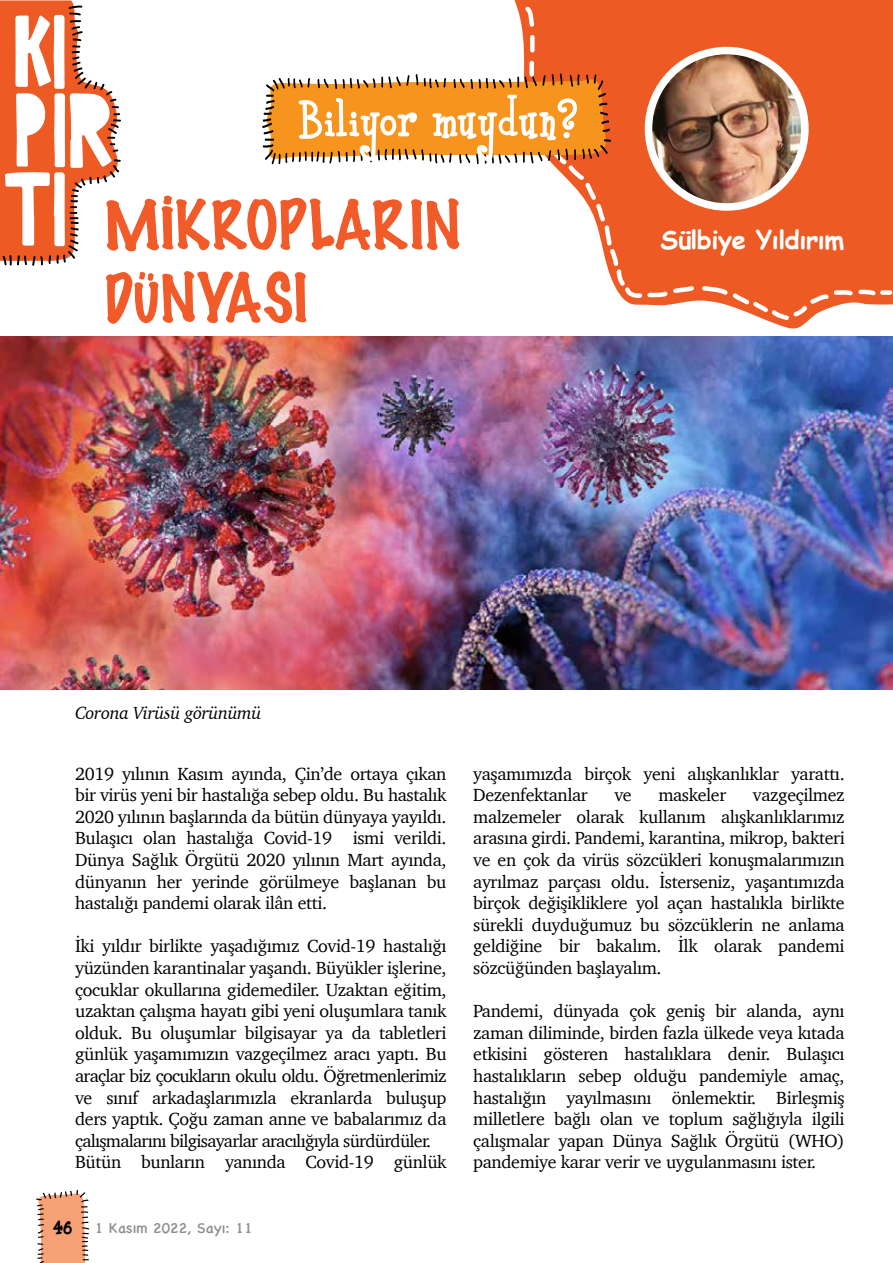
<style>
.page{position:relative;width:893px;height:1263px;background:#fff}
.page>*{position:absolute;margin:0;border:0;box-sizing:border-box;transform-origin:0 0}
.t1{font:100 60.75px/72.9px "Marker Felt";color:#f15a29}
.t2{font:59.85px "Boyz R Gross NF";color:#fff}
.t3{font:700 25.5px "Comic Sans MS";letter-spacing:-.02em;color:#fff}
.t4{font:18px/21.6px "Charter";letter-spacing:-.02em;color:#000;text-align:justify}
.t5{font:italic 18px "Charter";letter-spacing:-.02em;color:#000}
.t6{font:15px "Chalkboard SE";color:#908e92}
.s1{font-family:"Boyz R Gross NF";font-size:30px;color:#000}
</style>
<div class="page">
<svg style="left:0;top:0;width:121px;height:266px"></svg>
<svg style="left:36px;top:1190px;width:53px;height:73px"></svg>
<svg style="left:514px;top:0;width:379px;height:329px"></svg>
<svg style="left:521px;top:3px;width:372px;height:320px"></svg>
<img style="left:648px;top:51px;width:157px;height:156px;border-radius:78px">
<div style="left:645px;top:47px;width:164px;height:164px;border:8px solid #fff;border-radius:50%"></div>
<svg style="left:262px;top:73px;width:349px;height:91px;background:#e9983e"></svg>
<img style="left:0;top:337px;width:893px;height:352px">
<h2 class="t2" style="left:298px;top:90px;width:281px">Biliyor muydun?</h2>
<h1 class="t1" style="left:103px;top:188px;width:358px">MİKROPLARIN<br>DÜNYASI</h1>
<h3 class="t3" style="left:661px;top:221px;width:185px">Sülbiye Yıldırım</h3>
<p class="t5" style="left:75px;top:698px;width:188px">Corona Virüsü görünümü</p>
<p class="t4" style="left:75px;top:762px;width:373px">2019 yılının Kasım ayında, Çin’de ortaya çıkan bir virüs yeni bir hastalığa sebep oldu. Bu hastalık 2020 yılının başlarında da bütün dünyaya yayıldı.<br>Bulaşıcı olan hastalığa Covid-19 ismi verildi.<br>Dünya Sağlık Örgütü 2020 yılının Mart ayında, dünyanın her yerinde görülmeye başlanan bu hastalığı pandemi olarak ilân etti.</p>
<p class="t4" style="left:75px;top:935px;width:373px;text-align:left">İki yıldır birlikte yaşadığımız Covid-19 hastalığı yüzünden karantinalar yaşandı. Büyükler işlerine, çocuklar okullarına gidemediler. Uzaktan eğitim, uzaktan çalışma hayatı gibi yeni oluşumlara tanık olduk. Bu oluşumlar bilgisayar ya da tabletleri günlük yaşamımızın vazgeçilmez aracı yaptı. Bu araçlar biz çocukların okulu oldu. Öğretmenlerimiz ve sınıf arkadaşlarımızla ekranlarda buluşup ders yaptık. Çoğu zaman anne ve babalarımız da çalışmalarını bilgisayarlar aracılığıyla sürdürdüler.<br>Bütün bunların yanında Covid-19 günlük</p>
<p class="t6" style="left:53px;top:1215px;width:201px"><span class="s1">46</span> 1 Kasım 2022, Sayı: 11</p>
<p class="t4" style="left:473px;top:762px;width:373px">yaşamımızda birçok yeni alışkanlıklar yarattı.<br>Dezenfektanlar</p>
<p class="t4" style="left:473px;top:784px;width:373px;text-indent:280px">vazgeçilmez malzemeler olarak kullanım alışkanlıklarımız arasına girdi. Pandemi, karantina, mikrop, bakteri ve en çok da virüs sözcükleri konuşmalarımızın ayrılmaz parçası oldu. İsterseniz, yaşantımızda birçok değişikliklere yol açan hastalıkla birlikte sürekli duyduğumuz bu sözcüklerin ne anlama geldiğine bir bakalım. İlk olarak pandemi sözcüğünden başlayalım.</p>
<p class="t4" style="left:473px;top:1000px;width:373px">Pandemi, dünyada çok geniş bir alanda, aynı zaman diliminde, birden fazla ülkede veya kıtada etkisini gösteren hastalıklara denir. Bulaşıcı hastalıkların sebep olduğu pandemiyle amaç, hastalığın yayılmasını önlemektir. Birleşmiş milletlere bağlı olan ve toplum sağlığıyla ilgili çalışmalar yapan Dünya Sağlık Örgütü (WHO) pandemiye karar verir ve uygulanmasını ister.</p>
<p class="t4" style="left:614px;top:784px;width:19px">ve</p>
<p class="t4" style="left:658px;top:784px;width:69px">maskeler</p>
</div>
